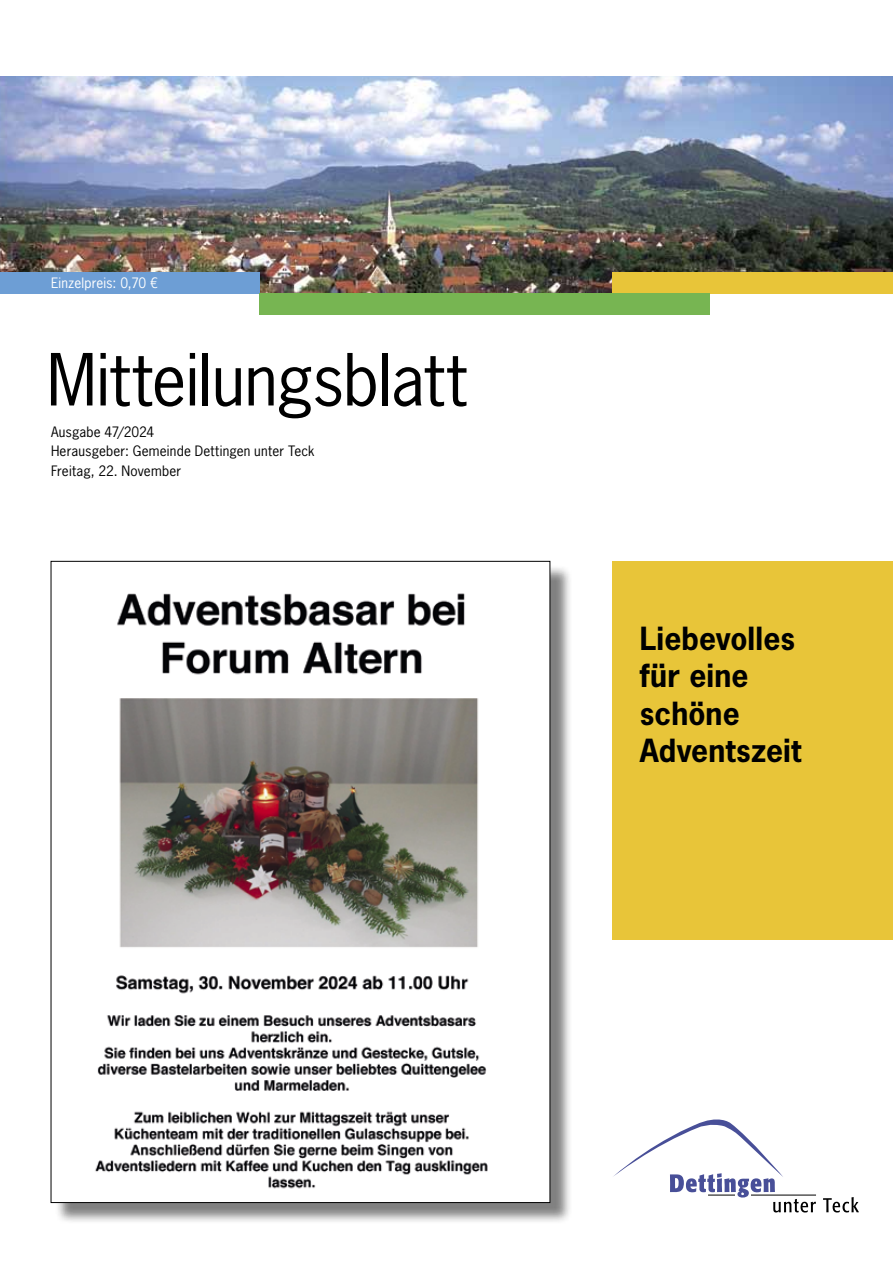
<style>
.page{position:relative;width:893px;height:1263px;background:#fff}
.page>*{position:absolute;margin:0;border:0;box-sizing:border-box;transform-origin:0 0}
.t1{font:67.5px "News Gothic Std";letter-spacing:-.01em;color:#000}
.t2{font:700 30px/37.5px "News Gothic Std";letter-spacing:.005em;color:#000}
.t3{font:13.5px/19.5px "News Gothic Std";letter-spacing:.01em;color:#000}
.t4{font:13.5px "News Gothic Std";letter-spacing:.005em;color:#fff}
</style>
<div class="page">
<img style="left:0;top:77px;width:893px;height:216px">
<div style="left:0;top:272px;width:259px;height:21px;background:#6d9ed5"></div>
<div style="left:612px;top:272px;width:281px;height:21px;background:#e8c539"></div>
<div style="left:259px;top:293px;width:451px;height:22px;background:#77b552"></div>
<div style="left:612px;top:561px;width:281px;height:379px;background:#e8c539"></div>
<svg style="left:613px;top:1119px;width:246px;height:93px"></svg>
<div style="left:54px;top:565px;width:518px;height:660px;background:#000;opacity:.5"></div>
<div style="left:51px;top:561px;width:499px;height:641px;background:#fff"></div>
<img style="left:95px;top:593px;width:393px;height:596px">
<p class="t4" style="left:51px;top:274px;width:109px">Einzelpreis: 0,70 €</p>
<h1 class="t1" style="left:47px;top:337px;width:422px">Mitteilungsblatt</h1>
<p class="t3" style="left:51px;top:422px;width:265px">Ausgabe 47/2024<br>Herausgeber: Gemeinde Dettingen unter Teck<br>Freitag, 22. November</p>
<h2 class="t2" style="left:640px;top:619px;width:163px">Liebevolles für eine schöne<br>Adventszeit</h2>
</div>
